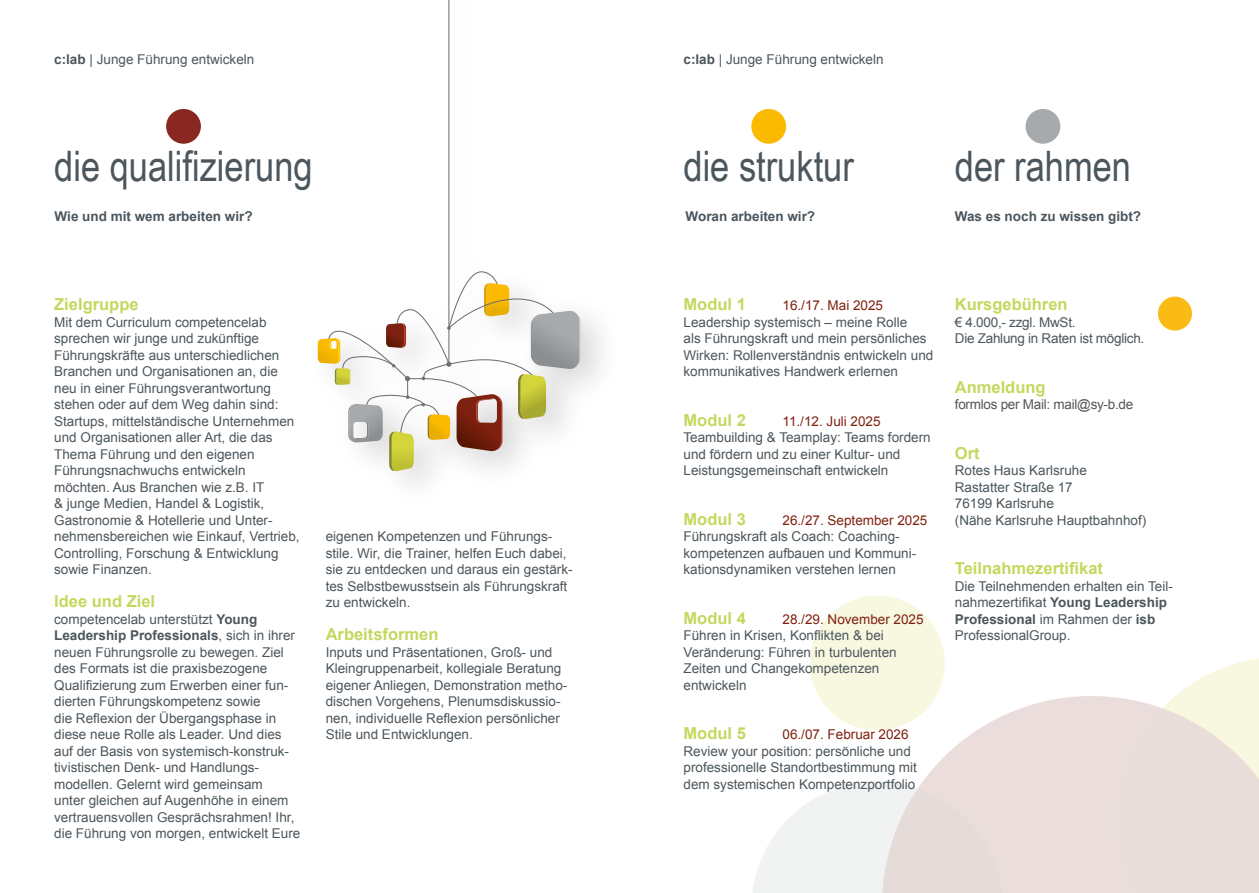
<style>
.page{position:relative;width:1259px;height:893px;background:#fff}
.page>*{position:absolute;margin:0;border:0;box-sizing:border-box;transform-origin:0 0}
.t1{font:42px "Arial Narrow";color:#4c565d}
.t2{font:700 16.5px "Arial";color:#c6d75e}
.t3{font:13.5px/16.5px "Arial";color:#4c565d}
.t4{font:13.5px "Arial";color:#7f2110}
.t5{font:700 13.5px "Arial";color:#4c565d}
.t6{font:13.5px/16.5px "Arial";letter-spacing:-.02em;color:#4c565d}
.t7{font:13.5px "Arial";letter-spacing:-.02em;color:#575756}
.s1{font-weight:700}
</style>
<div class="page">
<svg style="left:753px;top:782px;width:129px;height:111px"></svg>
<div style="left:810px;top:595px;width:134px;height:135px;background:#f8f8e1;border-radius:50%"></div>
<svg style="left:1176px;top:658px;width:83px;height:38px"></svg>
<svg style="left:882px;top:696px;width:377px;height:197px;background:#ece2de"></svg>
<div style="left:166px;top:109px;width:35px;height:35px;background:#8a2721;border-radius:50%"></div>
<div style="left:751px;top:109px;width:35px;height:35px;background:#fbba00;border-radius:50%"></div>
<div style="left:1025px;top:109px;width:35px;height:35px;background:#a7aaac;border-radius:50%"></div>
<img style="left:317px;top:0;width:285px;height:484px">
<hr style="left:448px;top:0;width:1px;height:363px;background:#706f6f">
<svg style="left:318px;top:271px;width:262px;height:200px"></svg>
<div style="left:1158px;top:297px;width:34px;height:34px;background:#fbbb16;border-radius:50%"></div>
<p class="t3" style="left:54px;top:51px;width:202px"><span class="s1">c:lab</span> | Junge Führung entwickeln</p>
<p class="t3" style="left:683px;top:51px;width:202px"><span class="s1">c:lab</span> | Junge Führung entwickeln</p>
<h1 class="t1" style="left:54px;top:135px;width:260px">die qualifizierung</h1>
<h1 class="t1" style="left:683px;top:135px;width:172px">die struktur</h1>
<h1 class="t1" style="left:955px;top:135px;width:178px">der rahmen</h1>
<p class="t5" style="left:55px;top:208px;width:199px">Wie und mit wem arbeiten wir?</p>
<p class="t5" style="left:685px;top:208px;width:131px">Woran arbeiten wir?</p>
<p class="t5" style="left:955px;top:208px;width:188px">Was es noch zu wissen gibt?</p>
<p class="t2" style="left:54px;top:293px;width:86px">Zielgruppe</p>
<p class="t3" style="left:54px;top:314px;width:247px">Mit dem Curriculum competencelab sprechen wir junge und zukünftige Führungskräfte aus unterschiedlichen Branchen und Organisationen an, die neu in einer Führungsverantwortung stehen oder auf dem Weg dahin sind:<br>Startups, mittelständische Unternehmen und Organisationen aller Art, die das Thema Führung und den eigenen Führungsnachwuchs entwickeln möchten. Aus Branchen wie z.B. IT<br>&amp; junge Medien, Handel &amp; Logistik, Gastronomie &amp; Hotellerie und Unter&shy;nehmensbereichen wie Einkauf, Vertrieb, Controlling, Forschung &amp; Entwicklung sowie Finanzen.</p>
<p class="t2" style="left:54px;top:590px;width:102px">Idee und Ziel</p>
<p class="t3" style="left:54px;top:611px;width:248px">competencelab unterstützt <span class="s1">Young Leadership Professionals</span>, sich in ihrer neuen Führungsrolle zu bewegen. Ziel des Formats ist die praxisbezogene Qualifizierung zum Erwerben einer fun&shy;dierten Führungskompetenz sowie<br>die Reflexion der Übergangsphase in diese neue Rolle als Leader. Und dies auf der Basis von systemisch-konstruk&shy;tivistischen Denk- und Handlungs&shy;modellen. Gelernt wird gemeinsam<br>unter gleichen auf Augenhöhe in einem vertrauensvollen Gesprächsrahmen! Ihr, die Führung von morgen, entwickelt Eure</p>
<p class="t3" style="left:326px;top:528px;width:248px">eigenen Kompetenzen und Führungs&shy;stile. Wir, die Trainer, helfen Euch dabei, sie zu entdecken und daraus ein gestärk&shy;tes Selbstbewusstsein als Führungskraft zu entwickeln.</p>
<p class="t2" style="left:326px;top:623px;width:114px">Arbeitsformen</p>
<p class="t3" style="left:326px;top:644px;width:243px">Inputs und Präsentationen, Groß- und Kleingruppenarbeit, kollegiale Beratung eigener Anliegen, Demonstration metho&shy;dischen Vorgehens, Plenumsdiskussio&shy;nen, individuelle Reflexion persönlicher Stile und Entwicklungen.</p>
<p class="t2" style="left:683px;top:293px;width:64px">Modul 1</p>
<p class="t4" style="left:782px;top:296px;width:102px">16./17. Mai 2025</p>
<p class="t3" style="left:683px;top:314px;width:251px">Leadership systemisch – meine Rolle<br>als Führungskraft und mein persönliches Wirken: Rollenverständnis entwickeln und kommunikatives Handwerk erlernen</p>
<p class="t2" style="left:683px;top:409px;width:64px">Modul 2</p>
<p class="t4" style="left:782px;top:412px;width:100px">11./12. Juli 2025</p>
<p class="t3" style="left:683px;top:429px;width:249px">Teambuilding &amp; Teamplay: Teams fordern und fördern und zu einer Kultur- und<br>Leistungsgemeinschaft entwickeln</p>
<p class="t2" style="left:683px;top:508px;width:64px">Modul 3</p>
<p class="t4" style="left:782px;top:511px;width:146px">26./27. September 2025</p>
<p class="t3" style="left:683px;top:528px;width:234px">Führungskraft als Coach: Coaching&shy;kompetenzen aufbauen und Kommuni&shy;kationsdynamiken verstehen lernen</p>
<p class="t2" style="left:683px;top:607px;width:64px">Modul 4</p>
<p class="t4" style="left:782px;top:610px;width:143px">28./29. November 2025</p>
<p class="t3" style="left:683px;top:627px;width:215px">Führen in Krisen, Konflikten &amp; bei<br>Veränderung: Führen in turbulenten<br>Zeiten und Changekompetenzen entwickeln</p>
<p class="t2" style="left:683px;top:722px;width:64px">Modul 5</p>
<p class="t4" style="left:782px;top:725px;width:128px">06./07. Februar 2026</p>
<p class="t3" style="left:683px;top:743px;width:235px">Review your position: persönliche und professionelle Standortbestimmung mit dem systemischen Kompetenzportfolio</p>
<p class="t2" style="left:955px;top:293px;width:114px">Kursgebühren</p>
<p class="t6" style="left:955px;top:314px;width:191px">€ 4.000,- zzgl. MwSt.<br>Die Zahlung in Raten ist möglich.</p>
<p class="t2" style="left:955px;top:376px;width:92px">Anmeldung</p>
<p class="t7" style="left:955px;top:395px;width:180px">formlos per Mail: mail@sy-b.de</p>
<p class="t2" style="left:955px;top:442px;width:26px">Ort</p>
<p class="t3" style="left:955px;top:462px;width:193px">Rotes Haus Karlsruhe<br>Rastatter Straße 17<br>76199 Karlsruhe<br>(Nähe Karlsruhe Hauptbahnhof)</p>
<p class="t2" style="left:955px;top:557px;width:150px">Teilnahmezertifikat</p>
<p class="t3" style="left:955px;top:578px;width:219px">Die Teilnehmenden erhalten ein Teil&shy;nahmezertifikat <span class="s1">Young Leadership<br>Professional</span> im Rahmen der <span class="s1">isb<br></span>ProfessionalGroup.</p>
</div>
